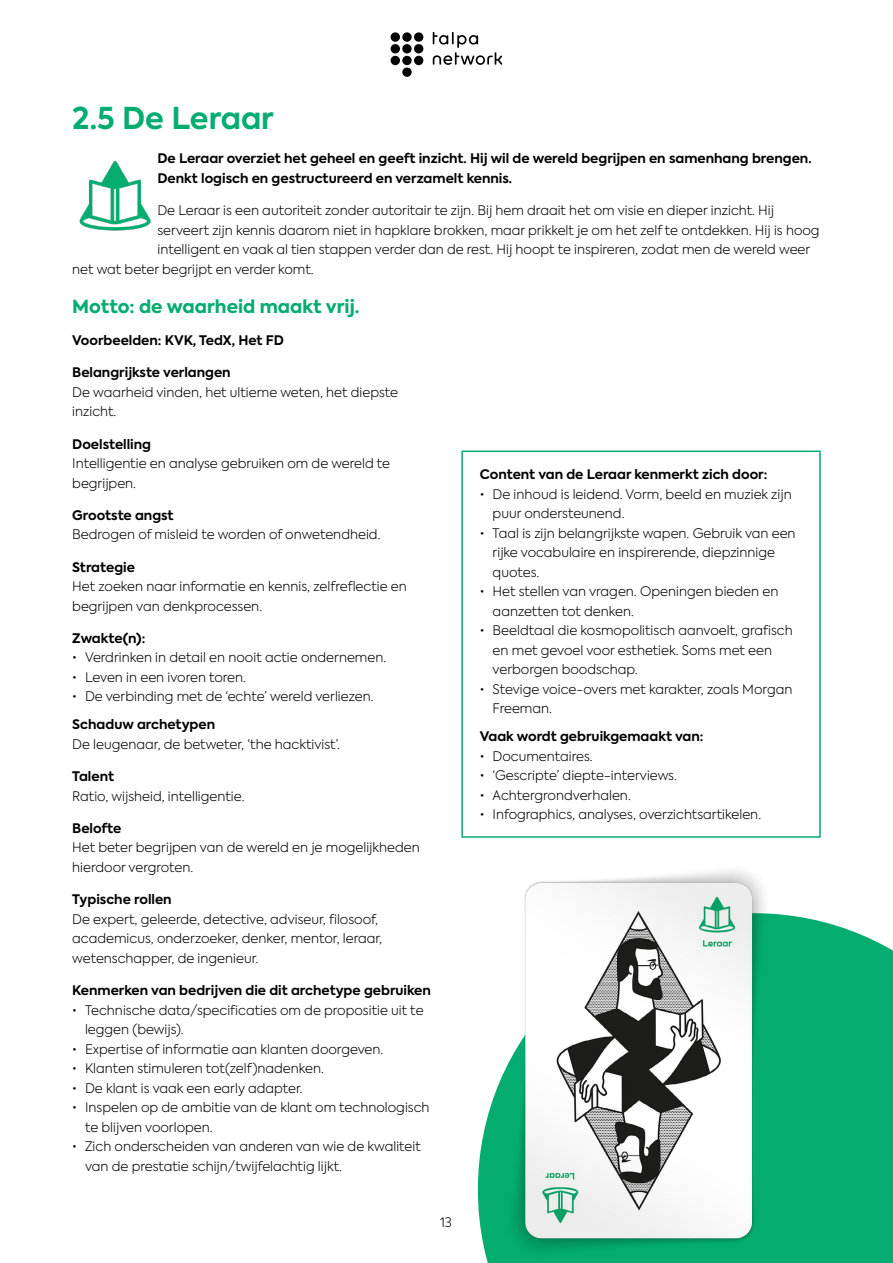
<style>
.page{position:relative;width:893px;height:1263px;background:#fff}
.page>*{position:absolute;margin:0;border:0;box-sizing:border-box;transform-origin:0 0}
.t1{font:700 30px "Axiforma";color:#04ad6f}
.t2{font:800 18px "Axiforma";color:#04ad6f}
.t3{font:300 13.2px/19.5px "Axiforma";color:#000}
.t4{font:700 13.2px/19.5px "Axiforma";color:#000}
</style>
<div class="page">
<div style="left:391px;top:32px;width:9px;height:10px;background:#000;border-radius:50%"></div>
<svg style="left:402px;top:32px;width:10px;height:10px"></svg>
<div style="left:414px;top:32px;width:9px;height:10px;background:#000;border-radius:50%"></div>
<div style="left:391px;top:44px;width:9px;height:9px;background:#000;border-radius:50%"></div>
<div style="left:402px;top:44px;width:10px;height:9px;background:#000;border-radius:50%"></div>
<div style="left:414px;top:44px;width:9px;height:9px;background:#000;border-radius:50%"></div>
<div style="left:391px;top:56px;width:9px;height:9px;background:#000;border-radius:50%"></div>
<div style="left:402px;top:56px;width:10px;height:9px;background:#000;border-radius:50%"></div>
<div style="left:414px;top:56px;width:9px;height:9px;background:#000;border-radius:50%"></div>
<div style="left:402px;top:67px;width:10px;height:10px;background:#000;border-radius:50%"></div>
<svg style="left:433px;top:32px;width:69px;height:33px"></svg>
<svg style="left:478px;top:913px;width:415px;height:350px;background:#27b883"></svg>
<div style="left:461px;top:450px;width:360px;height:388px;border:2px solid #04ad6f"></div>
<img style="left:79px;top:160px;width:72px;height:71px">
<img style="left:506px;top:870px;width:264px;height:393px">
<h1 class="t1" style="left:72px;top:98px;width:203px">2.5 De Leraar</h1>
<p class="t4" style="left:157px;top:149px;width:656px">De Leraar overziet het geheel en geeft inzicht. Hij wil de wereld begrijpen en samenhang brengen.<br>Denkt logisch en gestructureerd en verzamelt kennis.</p>
<p class="t3" style="left:157px;top:201px;width:618px">De Leraar is een autoriteit zonder autoritair te zijn. Bij hem draait het om visie en dieper inzicht. Hij</p>
<p class="t3" style="left:157px;top:220px;width:664px">serveert zijn kennis daarom niet in hapklare brokken, maar prikkelt je om het zelf te ontdekken. Hij is hoog</p>
<p class="t3" style="left:157px;top:240px;width:654px">intelligent en vaak al tien stappen verder dan de rest. Hij hoopt te inspireren, zodat men de wereld weer</p>
<p class="t3" style="left:72px;top:259px;width:243px">net wat beter begrijpt en verder komt.</p>
<h2 class="t2" style="left:72px;top:294px;width:289px">Motto: de waarheid maakt vrij.</h2>
<p class="t4" style="left:72px;top:331px;width:213px">Voorbeelden: KVK, TedX, Het FD</p>
<p class="t4" style="left:72px;top:363px;width:160px">Belangrijkste verlangen</p>
<p class="t3" style="left:72px;top:382px;width:327px">De waarheid vinden, het ultieme weten, het diepste inzicht.</p>
<p class="t4" style="left:72px;top:434px;width:80px">Doelstelling</p>
<p class="t3" style="left:72px;top:453px;width:319px">Intelligentie en analyse gebruiken om de wereld te begrijpen.</p>
<p class="t4" style="left:72px;top:505px;width:103px">Grootste angst</p>
<p class="t3" style="left:72px;top:525px;width:310px">Bedrogen of misleid te worden of onwetendheid.</p>
<p class="t4" style="left:72px;top:557px;width:64px">Strategie</p>
<p class="t3" style="left:72px;top:576px;width:336px">Het zoeken naar informatie en kennis, zelfreflectie en begrijpen van denkprocessen.</p>
<p class="t4" style="left:72px;top:628px;width:75px">Zwakte(n):</p>
<p class="t3" style="left:72px;top:648px;width:316px">• Verdrinken in detail en nooit actie ondernemen.</p>
<p class="t3" style="left:72px;top:667px;width:175px">• Leven in een ivoren toren.</p>
<p class="t3" style="left:72px;top:687px;width:303px">• De verbinding met de ‘echte’ wereld verliezen.</p>
<p class="t4" style="left:72px;top:715px;width:144px">Schaduw archetypen</p>
<p class="t3" style="left:72px;top:734px;width:269px">De leugenaar, de betweter, ‘the hacktivist’.</p>
<p class="t4" style="left:72px;top:767px;width:43px">Talent</p>
<p class="t3" style="left:72px;top:786px;width:174px">Ratio, wijsheid, intelligentie.</p>
<p class="t4" style="left:72px;top:819px;width:51px">Belofte</p>
<p class="t3" style="left:72px;top:838px;width:349px">Het beter begrijpen van de wereld en je mogelijkheden hierdoor vergroten.</p>
<p class="t4" style="left:72px;top:890px;width:101px">Typische rollen</p>
<p class="t3" style="left:72px;top:909px;width:311px">De expert, geleerde, detective, adviseur, filosoof, academicus, onderzoeker, denker, mentor, leraar, wetenschapper, de ingenieur.</p>
<p class="t4" style="left:72px;top:981px;width:360px">Kenmerken van bedrijven die dit archetype gebruiken</p>
<p class="t3" style="left:85px;top:1000px;width:340px;text-indent:-13px">• Technische data/specificaties om de propositie uit te leggen (bewijs).</p>
<p class="t3" style="left:72px;top:1039px;width:313px">• Expertise of informatie aan klanten doorgeven.</p>
<p class="t3" style="left:72px;top:1058px;width:253px">• Klanten stimuleren tot(zelf)nadenken.</p>
<p class="t3" style="left:72px;top:1078px;width:232px">• De klant is vaak een early adapter.</p>
<p class="t3" style="left:85px;top:1097px;width:346px;text-indent:-13px">• Inspelen op de ambitie van de klant om technologisch te blijven voorlopen.</p>
<p class="t3" style="left:85px;top:1136px;width:337px;text-indent:-13px">• Zich onderscheiden van anderen van wie de kwaliteit van de prestatie schijn/twijfelachtig lijkt.</p>
<p class="t3" style="left:440px;top:1212px;width:13px">13</p>
<p class="t4" style="left:480px;top:465px;width:289px">Content van de Leraar kenmerkt zich door:</p>
<p class="t3" style="left:493px;top:484px;width:301px;text-indent:-13px">• De inhoud is leidend. Vorm, beeld en muziek zijn puur ondersteunend.</p>
<p class="t3" style="left:493px;top:523px;width:305px;text-indent:-13px">• Taal is zijn belangrijkste wapen. Gebruik van een rijke vocabulaire en inspirerende, diepzinnige quotes.</p>
<p class="t3" style="left:493px;top:582px;width:287px;text-indent:-13px">• Het stellen van vragen. Openingen bieden en aanzetten tot denken.</p>
<p class="t3" style="left:493px;top:621px;width:302px;text-indent:-13px">• Beeldtaal die kosmopolitisch aanvoelt, grafisch en met gevoel voor esthetiek. Soms met een verborgen boodschap.</p>
<p class="t3" style="left:493px;top:679px;width:301px;text-indent:-13px">• Stevige voice-overs met karakter, zoals Morgan<br>Freeman.</p>
<p class="t4" style="left:480px;top:727px;width:225px">Vaak wordt gebruikgemaakt van:</p>
<p class="t3" style="left:480px;top:746px;width:114px">• Documentaires.</p>
<p class="t3" style="left:480px;top:766px;width:199px">• ‘Gescripte’ diepte-interviews.</p>
<p class="t3" style="left:480px;top:785px;width:152px">• Achtergrondverhalen.</p>
<p class="t3" style="left:480px;top:805px;width:283px">• Infographics, analyses, overzichtsartikelen.</p>
</div>
